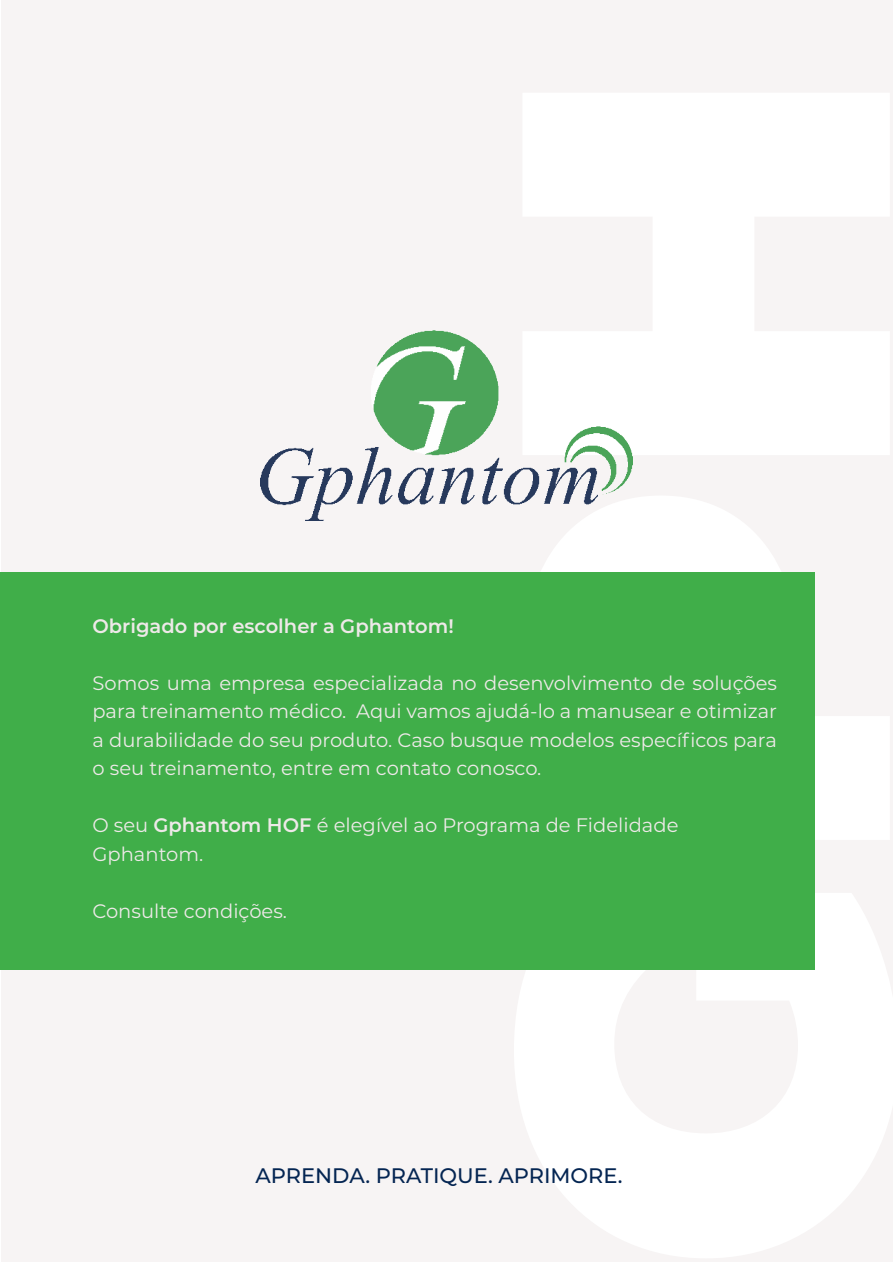
<style>
.page{position:relative;width:893px;height:1263px;background:#fff}
.page>*{position:absolute;margin:0;border:0;box-sizing:border-box;transform-origin:0 0}
.t1{font:500 21px "Montserrat";color:#042552}
.t2{font:19.5px/28.5px "Montserrat";color:#eee9e8;text-align:justify}
.t3{font:600 19.5px "Montserrat";color:#eee9e8}
.s1{font-weight:600}
</style>
<div class="page">
<div style="left:1px;top:1px;width:891px;height:1261px;background:#f7f4f4"></div>
<div style="left:0;top:572px;width:815px;height:397px;background:#40ae49"></div>
<img style="left:261px;top:330px;width:371px;height:190px">
<p class="t3" style="left:92px;top:612px;width:363px">Obrigado por escolher a Gphantom!</p>
<p class="t2" style="left:92px;top:668px;width:686px">Somos uma empresa especializada no desenvolvimento de soluções para treinamento médico. Aqui vamos ajudá-lo a manusear e otimizar a durabilidade do seu produto. Caso busque modelos específicos para o seu treinamento, entre em contato conosco.</p>
<p class="t2" style="left:92px;top:810px;width:587px">O seu <span class="s1">Gphantom HOF</span> é elegível ao Programa de Fidelidade<br>Gphantom.</p>
<p class="t2" style="left:92px;top:896px;width:196px">Consulte condições.</p>
<p class="t1" style="left:255px;top:1161px;width:369px">APRENDA. PRATIQUE. APRIMORE.</p>
</div>
